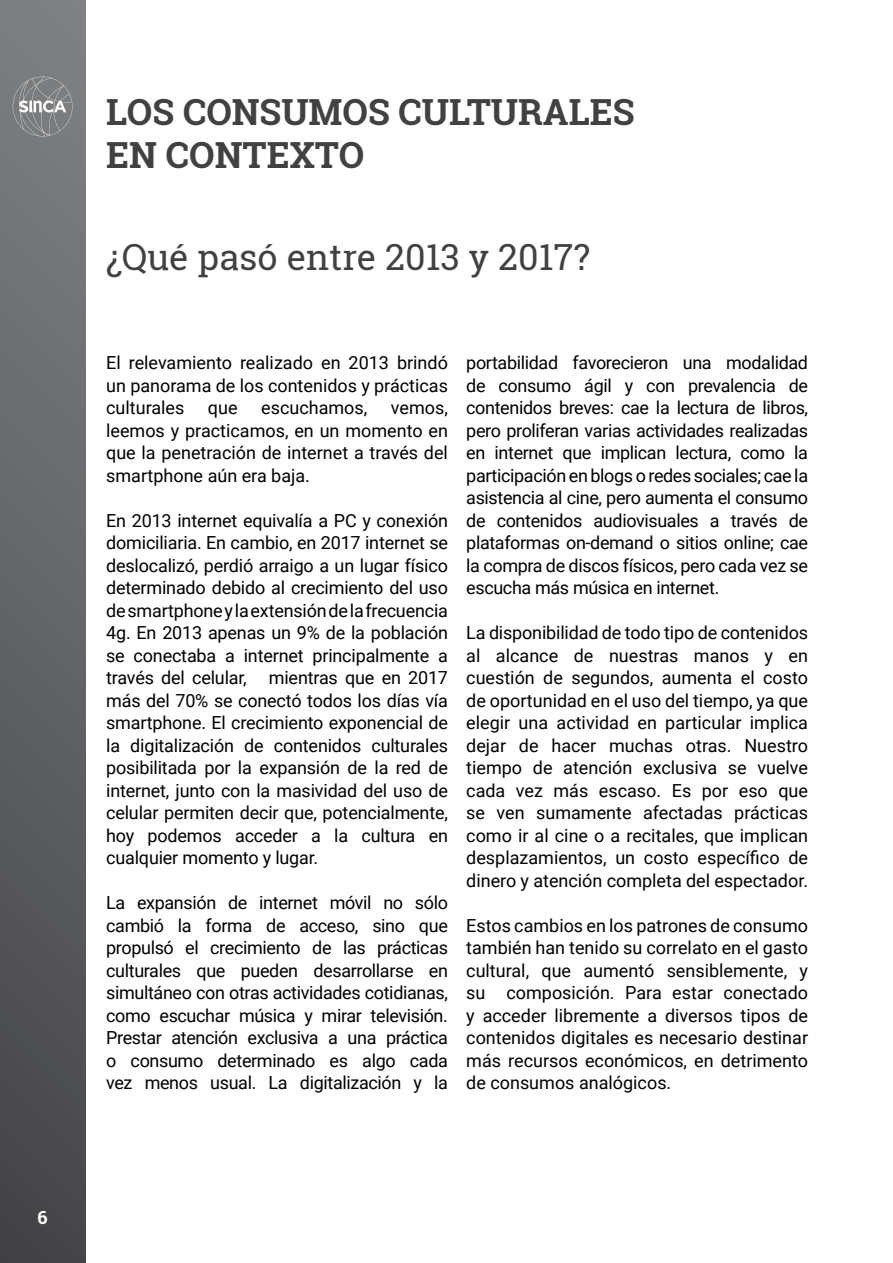
<style>
.page{position:relative;width:893px;height:1263px;background:#fff}
.page>*{position:absolute;margin:0;border:0;box-sizing:border-box;transform-origin:0 0}
.t1{font:700 36px/43.2px "Roboto Slab";color:#414042}
.t2{font:36px "Roboto Slab";color:#414042}
.t3{font:18px/22.5px "Roboto";color:#000;text-align:justify}
.t4{font:700 18px "Roboto Slab";color:#fff}
</style>
<div class="page">
<div style="left:0;top:0;width:85px;height:1263px;background:linear-gradient(to bottom,#7f8184,#444547)"></div>
<svg style="left:0;top:0;width:8px;height:2px"></svg>
<svg style="left:13px;top:77px;width:60px;height:59px;background:#8a8c8e"></svg>
<p class="t4" style="left:37px;top:1205px;width:12px">6</p>
<h1 class="t1" style="left:106px;top:90px;width:530px">LOS CONSUMOS CULTURALES<br>EN CONTEXTO</h1>
<h1 class="t2" style="left:106px;top:233px;width:485px">¿Qué pasó entre 2013 y 2017?</h1>
<p class="t3" style="left:106px;top:351px;width:343px">El relevamiento realizado en 2013 brindó un panorama de los contenidos y prácticas culturales</p>
<p class="t3" style="left:208px;top:396px;width:31px">que</p>
<p class="t3" style="left:261px;top:396px;width:108px">escuchamos,</p>
<p class="t3" style="left:106px;top:396px;width:343px;text-indent:285px">vemos, leemos y practicamos, en un momento en que la penetración de internet a través del smartphone aún era baja.</p>
<p class="t3" style="left:106px;top:508px;width:343px">En 2013 internet equivalía a PC y conexión domiciliaria. En cambio, en 2017 internet se deslocalizó, perdió arraigo a un lugar físico determinado debido al crecimiento del uso de smartphone y la extensión de la frecuencia 4g. En 2013 apenas un 9% de la población se conectaba a internet principalmente a través del celular, mientras que en 2017 más del 70% se conectó todos los días vía smartphone. El crecimiento exponencial de la digitalización de contenidos culturales posibilitada por la expansión de la red de internet, junto con la masividad del uso de celular permiten decir que, potencialmente, hoy podemos acceder a la cultura en cualquier momento y lugar.</p>
<p class="t3" style="left:106px;top:891px;width:343px">La expansión de internet móvil no sólo cambió la forma de acceso, sino que propulsó el crecimiento de las prácticas culturales que pueden desarrollarse en simultáneo con otras actividades cotidianas, como escuchar música y mirar televisión.<br>Prestar atención exclusiva a una práctica o consumo determinado es algo cada vez menos usual. La digitalización y la</p>
<p class="t3" style="left:466px;top:351px;width:343px">portabilidad favorecieron una modalidad de consumo ágil y con prevalencia de contenidos breves: cae la lectura de libros, pero proliferan varias actividades realizadas en internet que implican lectura, como la participación en blogs o redes sociales; cae la asistencia al cine, pero aumenta el consumo de contenidos audiovisuales a través de plataformas on-demand o sitios online; cae la compra de discos físicos, pero cada vez se escucha más música en internet.</p>
<p class="t3" style="left:466px;top:621px;width:343px">La disponibilidad de todo tipo de contenidos al alcance de nuestras manos y en cuestión de segundos, aumenta el costo de oportunidad en el uso del tiempo, ya que elegir una actividad en particular implica dejar de hacer muchas otras. Nuestro tiempo de atención exclusiva se vuelve cada vez más escaso. Es por eso que se ven sumamente afectadas prácticas como ir al cine o a recitales, que implican desplazamientos, un costo específico de dinero y atención completa del espectador.</p>
<p class="t3" style="left:466px;top:913px;width:343px">Estos cambios en los patrones de consumo también han tenido su correlato en el gasto cultural, que aumentó sensiblemente, y su composición. Para estar conectado y acceder libremente a diversos tipos de contenidos digitales es necesario destinar más recursos económicos, en detrimento de consumos analógicos.</p>
</div>
